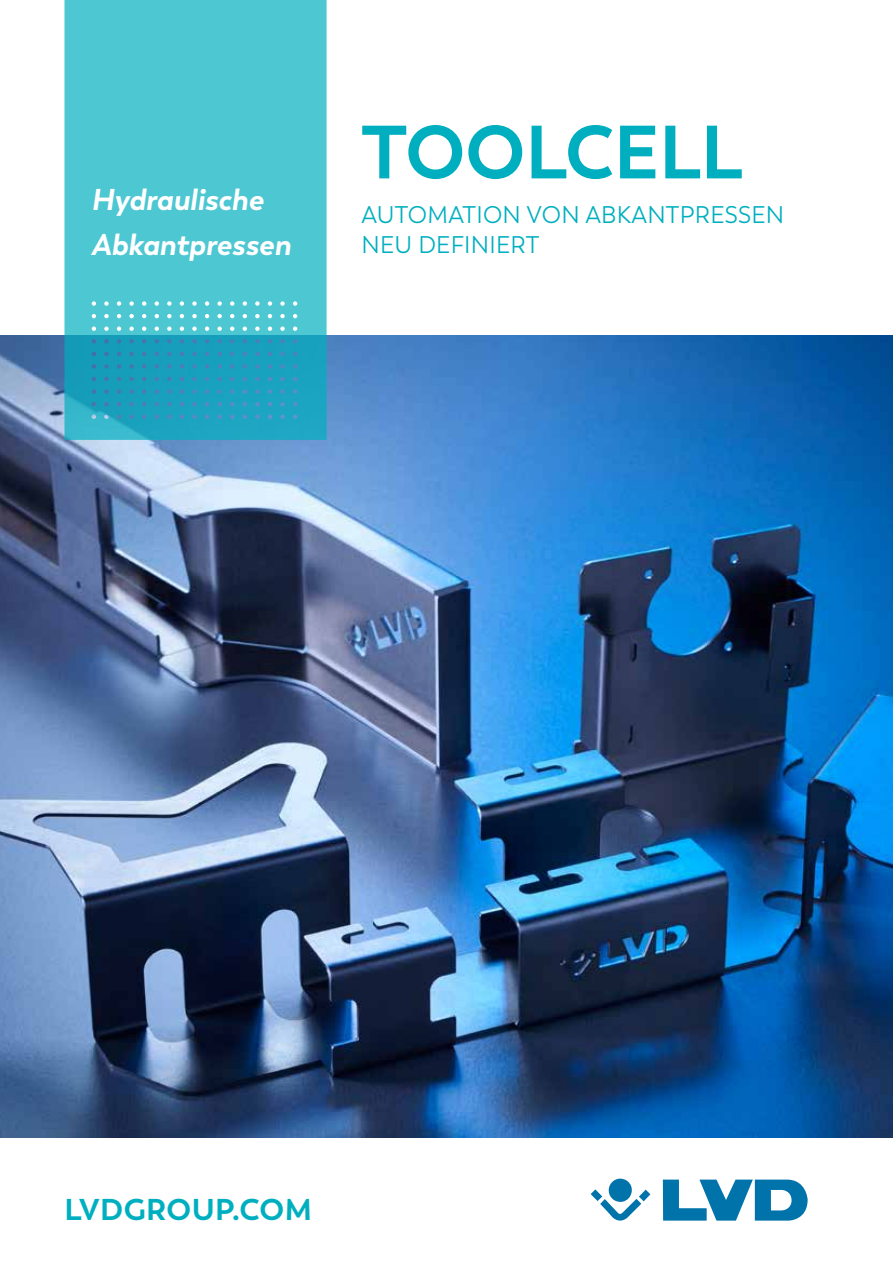
<style>
.page{position:relative;width:893px;height:1263px;background:#fff}
.page>*{position:absolute;margin:0;border:0;box-sizing:border-box;transform-origin:0 0}
.t1{font:700 75px "Trenda";color:#00afbf}
.t2{font:italic 700 30px/45px "Trenda";color:#fff}
.t3{font:700 30px "Trenda";letter-spacing:.015em;color:#00afbf}
.t4{font:24px/30px "Trenda";letter-spacing:.01em;color:#00afbf}
</style>
<div class="page">
<img style="left:0;top:336px;width:893px;height:801px">
<svg style="left:663px;top:1179px;width:145px;height:41px"></svg>
<svg style="left:591px;top:1178px;width:59px;height:43px"></svg>
<svg style="left:64px;top:0;width:263px;height:440px;fill:#4dc7d2"></svg>
<p class="t2" style="left:91px;top:177px;width:201px">Hydraulische<br>Abkantpressen</p>
<h1 class="t1" style="left:361px;top:105px;width:382px">TOOLCELL</h1>
<p class="t4" style="left:361px;top:200px;width:424px">AUTOMATION VON ABKANTPRESSEN<br>NEU DEFINIERT</p>
<p class="t3" style="left:64px;top:1191px;width:249px">LVDGROUP.COM</p>
</div>
